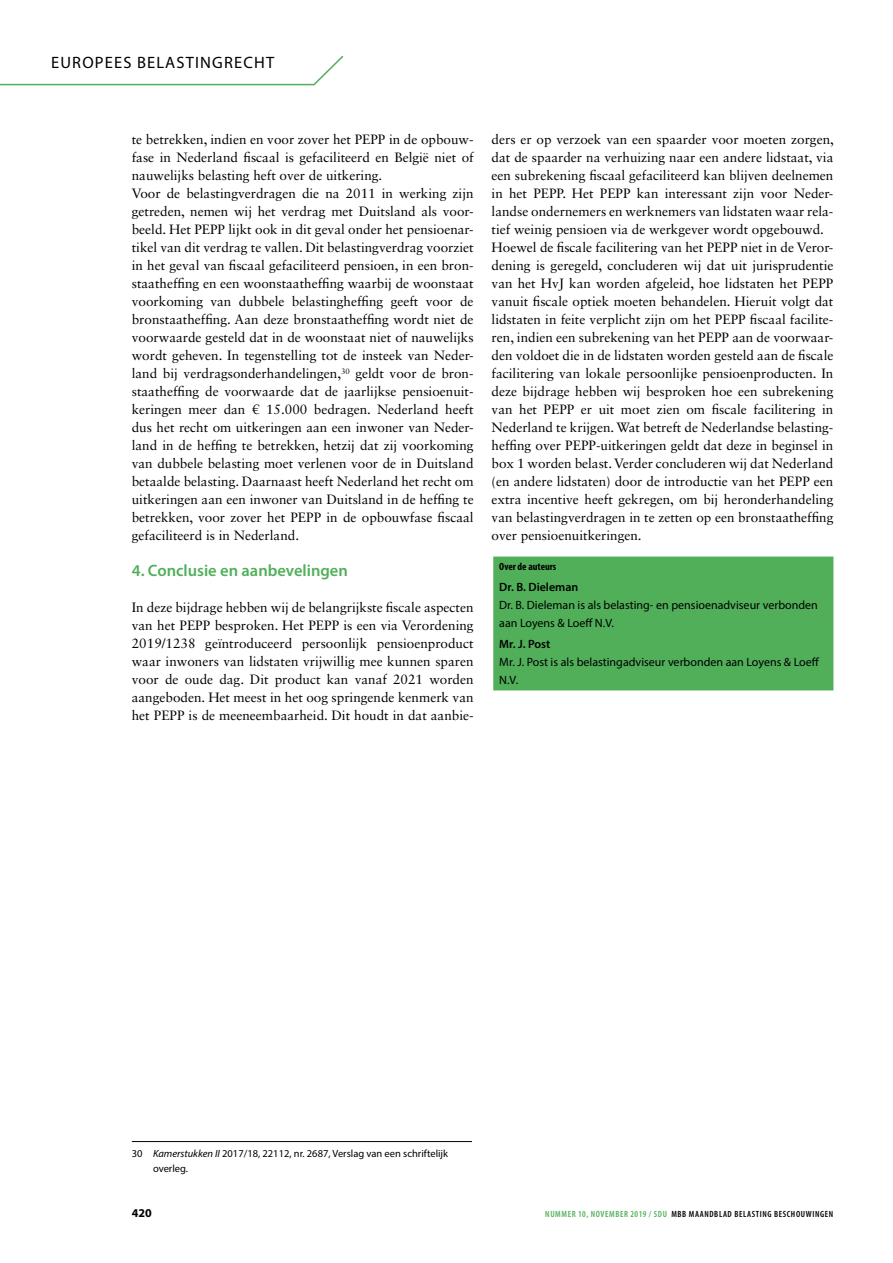
<style>
.page{position:relative;width:893px;height:1263px;background:#fff}
.page>*{position:absolute;margin:0;border:0;box-sizing:border-box;transform-origin:0 0}
.t1{font:600 16.5px "Myriad Pro";color:#51af5a}
.t2{font:16.5px "Myriad Pro";color:#000}
.t3{font:13.5px/18px "Sabon LT Std";color:#000}
.t4{font:12px/18px "Myriad Pro";color:#000}
.t5{font:600 12px "Myriad Pro";color:#000}
.t6{font:700 12px "Myriad Pro";color:#000}
.t7{font:10.5px/15px "Myriad Pro";color:#000}
.t8{font:700 condensed 10.5px "Myriad Pro";color:#000}
.t9{font:600 condensed 9px "Myriad Pro";letter-spacing:.07em;color:#000}
.t10{font:600 condensed 9px "Myriad Pro";letter-spacing:.07em;color:#51af5a}
.s1{font-style:italic}
</style>
<div class="page">
<svg style="left:0;top:55px;width:344px;height:31px"></svg>
<hr style="left:132px;top:1141px;width:340px;height:1px;background:#000">
<div style="left:493px;top:556px;width:340px;height:134px;background:#51af5a"></div>
<p class="t2" style="left:51px;top:53px;width:21px">Europees</p>
<p class="t2" style="left:137px;top:53px;width:11px">belastingrecht</p>
<p class="t3" style="left:132px;top:130px;width:343px">te betrekken, indien en voor zover het PEPP in de opbouw&shy;fase in Nederland fiscaal is gefaciliteerd en België niet of nauwelijks belasting heft over de uitkering.<br>Voor de belastingverdragen die na 2011 in werking zijn getreden, nemen wij het verdrag met Duitsland als voor&shy;beeld. Het PEPP lijkt ook in dit geval onder het pensioenar&shy;tikel van dit verdrag te vallen. Dit belastingverdrag voorziet in het geval van fiscaal gefaciliteerd pensioen, in een bron&shy;staatheffing en een woonstaatheffing waarbij de woonstaat voorkoming van dubbele belastingheffing geeft voor de bronstaatheffing. Aan deze bronstaatheffing wordt niet de voorwaarde gesteld dat in de woonstaat niet of nauwelijks wordt geheven. In tegenstelling tot de insteek van Neder&shy;land bij verdragsonderhandelingen,<sup>30</sup> geldt voor de bron&shy;staatheffing de voorwaarde dat de jaarlijkse pensioenuit&shy;keringen meer dan € 15.000 bedragen. Nederland heeft dus het recht om uitkeringen aan een inwoner van Neder&shy;land in de heffing te betrekken, hetzij dat zij voorkoming van dubbele belasting moet verlenen voor de in Duitsland betaalde belasting. Daarnaast heeft Nederland het recht om uitkeringen aan een inwoner van Duitsland in de heffing te betrekken, voor zover het PEPP in de opbouwfase fiscaal gefaciliteerd is in Nederland.</p>
<p class="t1" style="left:132px;top:560px;width:218px">4. Conclusie en aanbevelingen</p>
<p class="t3" style="left:132px;top:598px;width:343px;text-align:justify">In deze bijdrage hebben wij de belangrijkste fiscale aspecten van het PEPP besproken. Het PEPP is een via Verordening 2019/1238 geïntroduceerd persoonlijk pensioenproduct waar inwoners van lidstaten vrijwillig mee kunnen sparen voor de oude dag. Dit product kan vanaf 2021 worden aangeboden. Het meest in het oog springende kenmerk van het PEPP is de meeneembaarheid. Dit houdt in dat aanbie-</p>
<p class="t3" style="left:492px;top:130px;width:344px">ders er op verzoek van een spaarder voor moeten zorgen, dat de spaarder na verhuizing naar een andere lidstaat, via een subrekening fiscaal gefaciliteerd kan blijven deelnemen in het PEPP. Het PEPP kan interessant zijn voor Neder&shy;landse ondernemers en werknemers van lidstaten waar rela&shy;tief weinig pensioen via de werkgever wordt opgebouwd.<br>Hoewel de fiscale facilitering van het PEPP niet in de Veror&shy;dening is geregeld, concluderen wij dat uit jurisprudentie van het HvJ kan worden afgeleid, hoe lidstaten het PEPP vanuit fiscale optiek moeten behandelen. Hieruit volgt dat lidstaten in feite verplicht zijn om het PEPP fiscaal facilite&shy;ren, indien een subrekening van het PEPP aan de voorwaar&shy;den voldoet die in de lidstaten worden gesteld aan de fiscale facilitering van lokale persoonlijke pensioenproducten. In deze bijdrage hebben wij besproken hoe een subrekening van het PEPP er uit moet zien om fiscale facilitering in Nederland te krijgen. Wat betreft de Nederlandse belasting&shy;heffing over PEPP-uitkeringen geldt dat deze in beginsel in box 1 worden belast. Verder concluderen wij dat Nederland (en andere lidstaten) door de introductie van het PEPP een extra incentive heeft gekregen, om bij heronderhandeling van belastingverdragen in te zetten op een bronstaatheffing over pensioenuitkeringen.</p>
<p class="t8" style="left:499px;top:560px;width:59px">Over de auteurs</p>
<p class="t5" style="left:499px;top:580px;width:81px">Dr. B. Dieleman</p>
<p class="t4" style="left:499px;top:596px;width:320px">Dr. B. Dieleman is als belasting- en pensioenadviseur verbonden aan Loyens &amp; Loeff N.V.</p>
<p class="t5" style="left:499px;top:637px;width:53px">Mr. J. Post</p>
<p class="t4" style="left:499px;top:653px;width:322px">Mr. J. Post is als belastingadviseur verbonden aan Loyens &amp; Loeff<br>N.V.</p>
<p class="t7" style="left:153px;top:1145px;width:296px;text-indent:-21px">30 <span class="s1">Kamerstukken II</span> 2017/18, 22112, nr. 2687, Verslag van een schriftelijk overleg.</p>
<p class="t6" style="left:132px;top:1205px;width:21px">420</p>
<p class="t10" style="left:545px;top:1208px;width:114px">NUMMER 10, NOVEMBER 2019 / SDU</p>
<p class="t9" style="left:671px;top:1208px;width:163px">MBB MAANDBLAD BELASTING BESCHOUWINGEN</p>
</div>
